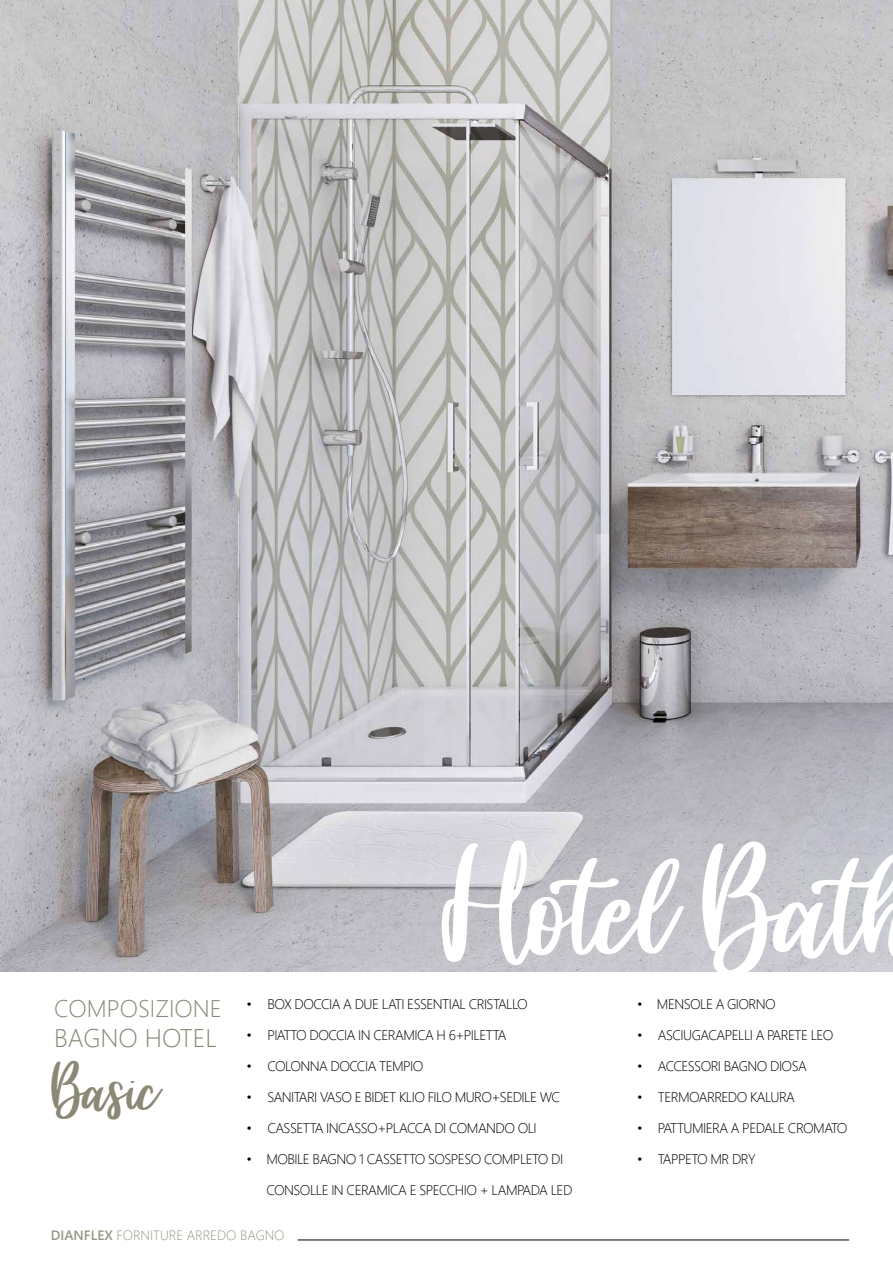
<style>
.page{position:relative;width:893px;height:1263px;background:#fff}
.page>*{position:absolute;margin:0;border:0;box-sizing:border-box;transform-origin:0 0}
.t1{font:62.25px "Snow White";color:#fff}
.t2{font:27px "Snow White";color:#8b8875}
.t3{font:25.5px "Webly Sleek UI Light";color:#8b8875}
.t4{font:24px "Webly Sleek UI Light";color:#8b8875}
.t5{font:13.95px "Webly Sleek UI Light";letter-spacing:-.04em;color:#000}
.t6{font:13.5px "Webly Sleek UI Light";color:#969786}
.s1{font-family:"Webly Sleek UI Semibold"}
</style>
<div class="page">
<img style="left:0;top:0;width:893px;height:972px">
<hr style="left:298px;top:1240px;width:551px;height:1px;background:#000">
<h3 class="t4" style="left:54px;top:990px;width:169px">COMPOSIZIONE</h3>
<h3 class="t3" style="left:54px;top:1019px;width:165px">BAGNO HOTEL</h3>
<h2 class="t2" style="left:54px;top:1085px;width:108px">Basic</h2>
<h1 class="t1" style="left:444px;top:897px;width:465px">Hotel Bat</h1>
<p class="t5" style="left:246px;top:994px;width:283px">• BOX DOCCIA A DUE LATI ESSENTIAL CRISTALLO</p>
<p class="t5" style="left:246px;top:1025px;width:262px">• PIATTO DOCCIA IN CERAMICA H 6+PILETTA</p>
<p class="t5" style="left:246px;top:1056px;width:179px">• COLONNA DOCCIA TEMPIO</p>
<p class="t5" style="left:246px;top:1087px;width:315px">• SANITARI VASO E BIDET KLIO FILO MURO+SEDILE WC</p>
<p class="t5" style="left:246px;top:1118px;width:292px">• CASSETTA INCASSO+PLACCA DI COMANDO OLI</p>
<p class="t5" style="left:246px;top:1149px;width:318px">• MOBILE BAGNO 1 CASSETTO SOSPESO COMPLETO DI</p>
<p class="t5" style="left:266px;top:1180px;width:308px">CONSOLLE IN CERAMICA E SPECCHIO + LAMPADA LED</p>
<p class="t5" style="left:637px;top:994px;width:140px">• MENSOLE A GIORNO</p>
<p class="t5" style="left:637px;top:1025px;width:198px">• ASCIUGACAPELLI A PARETE LEO</p>
<p class="t5" style="left:637px;top:1056px;width:171px">• ACCESSORI BAGNO DIOSA</p>
<p class="t5" style="left:637px;top:1087px;width:160px">• TERMOARREDO KALURA</p>
<p class="t5" style="left:637px;top:1118px;width:212px">• PATTUMIERA A PEDALE CROMATO</p>
<p class="t5" style="left:637px;top:1149px;width:120px">• TAPPETO MR DRY</p>
<p class="t6" style="left:51px;top:1224px;width:235px"><span class="s1">DIANFLEX</span> FORNITURE ARREDO BAGNO</p>
</div>
